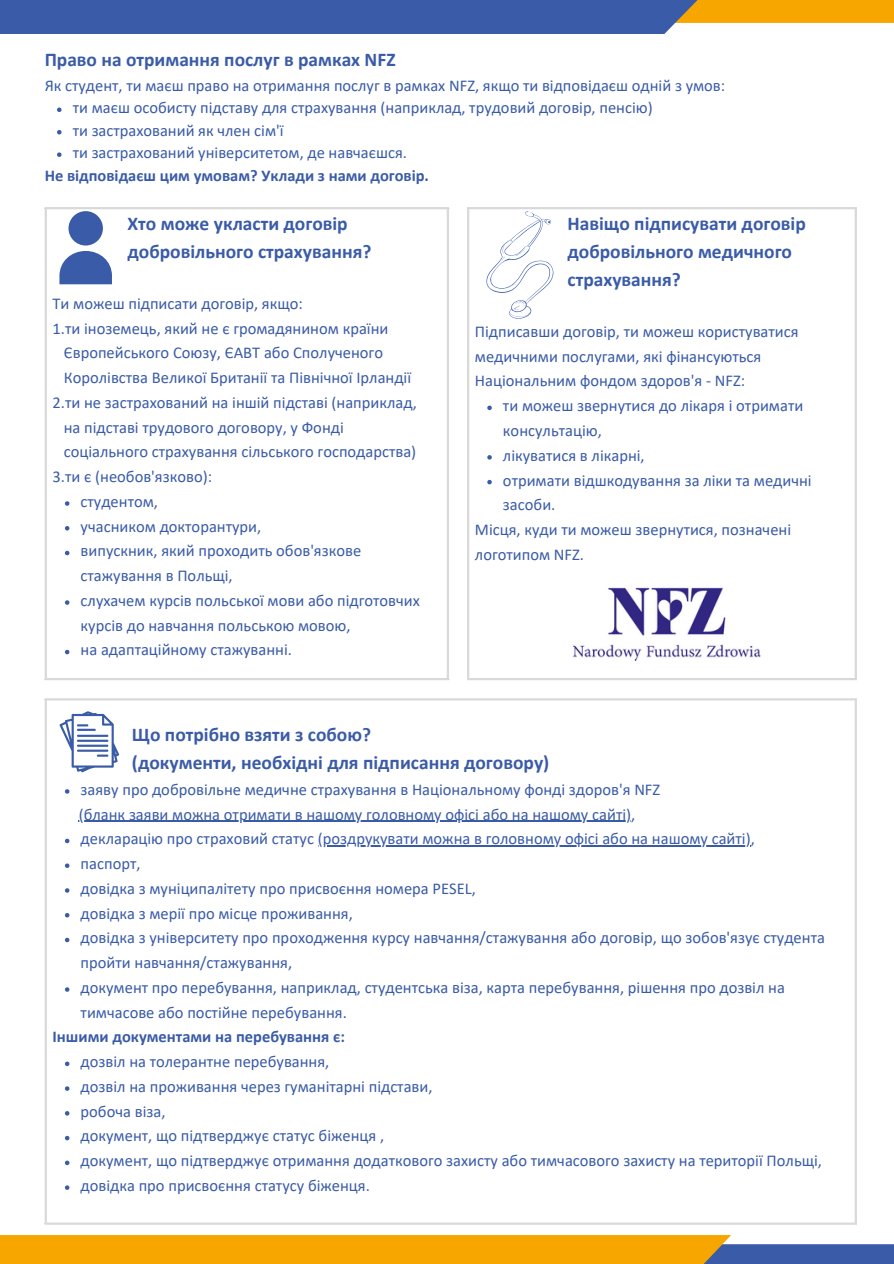
<style>
.page{position:relative;width:894px;height:1264px;background:#fff}
.page>*{position:absolute;margin:0;border:0;box-sizing:border-box;transform-origin:0 0}
.t1{font:700 19.5px "Calibri";color:#3a5ba7}
.t2{font:16.5px/24.8px "Calibri";color:#3a5ba7}
.t3{font:700 16.5px "Calibri";color:#3a5ba7}
</style>
<div class="page">
<div style="left:553px;top:0;width:340px;height:23px;background:#f7a600"></div>
<div style="left:661px;top:1244px;width:232px;height:19px;background:#3a5ba7"></div>
<div style="left:0;top:1234px;width:731px;height:29px;background:#f7a600"></div>
<svg style="left:65px;top:501px;width:4px;height:5px"></svg>
<svg style="left:65px;top:526px;width:4px;height:4px"></svg>
<svg style="left:65px;top:551px;width:4px;height:4px"></svg>
<svg style="left:65px;top:600px;width:4px;height:5px"></svg>
<svg style="left:65px;top:650px;width:4px;height:4px"></svg>
<svg style="left:487px;top:405px;width:4px;height:5px"></svg>
<svg style="left:487px;top:455px;width:4px;height:4px"></svg>
<svg style="left:487px;top:480px;width:4px;height:4px"></svg>
<svg style="left:65px;top:789px;width:4px;height:4px"></svg>
<hr style="left:79px;top:820px;width:552px;height:1px;background:#3a5ba7">
<svg style="left:65px;top:838px;width:4px;height:5px"></svg>
<hr style="left:318px;top:845px;width:432px;height:1px;background:#3a5ba7">
<svg style="left:65px;top:863px;width:4px;height:5px"></svg>
<svg style="left:65px;top:888px;width:4px;height:4px"></svg>
<svg style="left:65px;top:913px;width:4px;height:4px"></svg>
<svg style="left:65px;top:937px;width:4px;height:5px"></svg>
<svg style="left:65px;top:987px;width:4px;height:4px"></svg>
<svg style="left:65px;top:1061px;width:4px;height:5px"></svg>
<svg style="left:65px;top:1086px;width:4px;height:4px"></svg>
<svg style="left:65px;top:1111px;width:4px;height:4px"></svg>
<svg style="left:65px;top:1135px;width:4px;height:5px"></svg>
<svg style="left:65px;top:1160px;width:4px;height:5px"></svg>
<svg style="left:65px;top:1185px;width:4px;height:4px"></svg>
<hr style="left:45px;top:209px;width:2px;height:469px;background:#d9d9d9">
<hr style="left:446px;top:209px;width:3px;height:469px;background:#d9d9d9">
<hr style="left:45px;top:207px;width:404px;height:2px;background:#d9d9d9">
<hr style="left:45px;top:678px;width:404px;height:2px;background:#d9d9d9">
<hr style="left:467px;top:209px;width:2px;height:469px;background:#d9d9d9">
<hr style="left:854px;top:209px;width:2px;height:469px;background:#d9d9d9">
<hr style="left:467px;top:207px;width:389px;height:2px;background:#d9d9d9">
<hr style="left:467px;top:678px;width:389px;height:2px;background:#d9d9d9">
<hr style="left:45px;top:700px;width:2px;height:522px;background:#d9d9d9">
<hr style="left:854px;top:700px;width:2px;height:522px;background:#d9d9d9">
<hr style="left:45px;top:698px;width:811px;height:2px;background:#d9d9d9">
<hr style="left:45px;top:1222px;width:811px;height:2px;background:#d9d9d9">
<svg style="left:486px;top:211px;width:67px;height:108px"></svg>
<div style="left:68px;top:211px;width:35px;height:34px;background:#3a5ba7;border-radius:50%"></div>
<svg style="left:59px;top:251px;width:53px;height:33px;background:#5a75b5"></svg>
<svg style="left:60px;top:711px;width:59px;height:61px"></svg>
<div style="left:0;top:0;width:730px;height:34px;background:#3a5ba7"></div>
<img style="left:572px;top:587px;width:189px;height:75px">
<svg style="left:57px;top:107px;width:4px;height:5px"></svg>
<svg style="left:57px;top:130px;width:4px;height:4px"></svg>
<svg style="left:57px;top:152px;width:4px;height:5px"></svg>
<p class="t1" style="left:45px;top:51px;width:352px">Право на отримання послуг в рамках NFZ</p>
<p class="t2" style="left:45px;top:74px;width:682px">Як студент, ти маєш право на отримання послуг в рамках NFZ, якщо ти відповідаєш одній з умов:</p>
<p class="t2" style="left:73px;top:97px;width:581px">ти маєш особисту підставу для страхування (наприклад, трудовий договір, пенсію)</p>
<p class="t2" style="left:73px;top:119px;width:212px">ти застрахований як член сім'ї</p>
<p class="t2" style="left:73px;top:141px;width:336px">ти застрахований університетом, де навчаєшся.</p>
<p class="t3" style="left:45px;top:168px;width:386px">Не відповідаєш цим умовам? Уклади з нами договір.</p>
<p class="t1" style="left:127px;top:215px;width:222px">Хто може укласти договір</p>
<p class="t1" style="left:127px;top:243px;width:245px">добровільного страхування?</p>
<p class="t2" style="left:53px;top:292px;width:252px">Ти можеш підписати договір, якщо:</p>
<p class="t2" style="left:53px;top:317px;width:337px">1.ти іноземець, який не є громадянином країни</p>
<p class="t2" style="left:64px;top:342px;width:321px">Європейського Союзу, ЄАВТ або Сполученого</p>
<p class="t2" style="left:64px;top:366px;width:349px">Королівства Великої Британії та Північної Ірландії</p>
<p class="t2" style="left:53px;top:391px;width:365px">2.ти не застрахований на іншій підставі (наприклад,</p>
<p class="t2" style="left:64px;top:416px;width:281px">на підставі трудового договору, у Фонді</p>
<p class="t2" style="left:64px;top:441px;width:354px">соціального страхування сільського господарства)</p>
<p class="t2" style="left:53px;top:465px;width:161px">3.ти є (необов'язково):</p>
<p class="t2" style="left:81px;top:490px;width:79px">студентом,</p>
<p class="t2" style="left:81px;top:515px;width:182px">учасником докторантури,</p>
<p class="t2" style="left:81px;top:540px;width:282px">випускник, який проходить обов'язкове стажування в Польщі,</p>
<p class="t2" style="left:81px;top:589px;width:341px">слухачем курсів польської мови або підготовчих курсів до навчання польською мовою,</p>
<p class="t2" style="left:81px;top:639px;width:213px">на адаптаційному стажуванні.</p>
<p class="t1" style="left:567px;top:215px;width:240px">Навіщо підписувати договір</p>
<p class="t1" style="left:567px;top:243px;width:226px">добровільного медичного</p>
<p class="t1" style="left:567px;top:272px;width:115px">страхування?</p>
<p class="t2" style="left:475px;top:320px;width:325px">Підписавши договір, ти можеш користуватися медичними послугами, які фінансуються<br>Національним фондом здоров'я - NFZ:</p>
<p class="t2" style="left:503px;top:395px;width:302px">ти можеш звернутися до лікаря і отримати консультацію,</p>
<p class="t2" style="left:503px;top:444px;width:143px">лікуватися в лікарні,</p>
<p class="t2" style="left:503px;top:469px;width:310px">отримати відшкодування за ліки та медичні засоби.</p>
<p class="t2" style="left:475px;top:518px;width:317px">Місця, куди ти можеш звернутися, позначені логотипом NFZ.</p>
<p class="t1" style="left:132px;top:726px;width:241px">Що потрібно взяти з собою?</p>
<p class="t1" style="left:132px;top:754px;width:419px">(документи, необхідні для підписання договору)</p>
<p class="t2" style="left:81px;top:778px;width:581px">заяву про добровільне медичне страхування в Національному фонді здоров'я NFZ</p>
<p class="t2" style="left:79px;top:803px;width:677px">(бланк заяви можна отримати в нашому головному офісі або на нашому сайті),<br>декларацію про страховий статус (роздрукувати можна в головному офісі або на нашому сайті),</p>
<p class="t2" style="left:81px;top:852px;width:61px">паспорт,</p>
<p class="t2" style="left:81px;top:877px;width:396px">довідка з муніципалітету про присвоєння номера PESEL,</p>
<p class="t2" style="left:81px;top:902px;width:274px">довідка з мерії про місце проживання,</p>
<p class="t2" style="left:81px;top:926px;width:745px">довідка з університету про проходження курсу навчання/стажування або договір, що зобов'язує студента пройти навчання/стажування,</p>
<p class="t2" style="left:81px;top:976px;width:705px">документ про перебування, наприклад, студентська віза, карта перебування, рішення про дозвіл на тимчасове або постійне перебування.</p>
<p class="t3" style="left:53px;top:1030px;width:294px">Іншими документами на перебування є:</p>
<p class="t2" style="left:81px;top:1050px;width:250px">дозвіл на толерантне перебування,</p>
<p class="t2" style="left:81px;top:1075px;width:353px">дозвіл на проживання через гуманітарні підстави,</p>
<p class="t2" style="left:81px;top:1100px;width:86px">робоча віза,</p>
<p class="t2" style="left:81px;top:1124px;width:305px">документ, що підтверджує статус біженця ,</p>
<p class="t2" style="left:81px;top:1149px;width:742px">документ, що підтверджує отримання додаткового захисту або тимчасового захисту на території Польщі,</p>
<p class="t2" style="left:81px;top:1174px;width:291px">довідка про присвоєння статусу біженця.</p>
</div>
